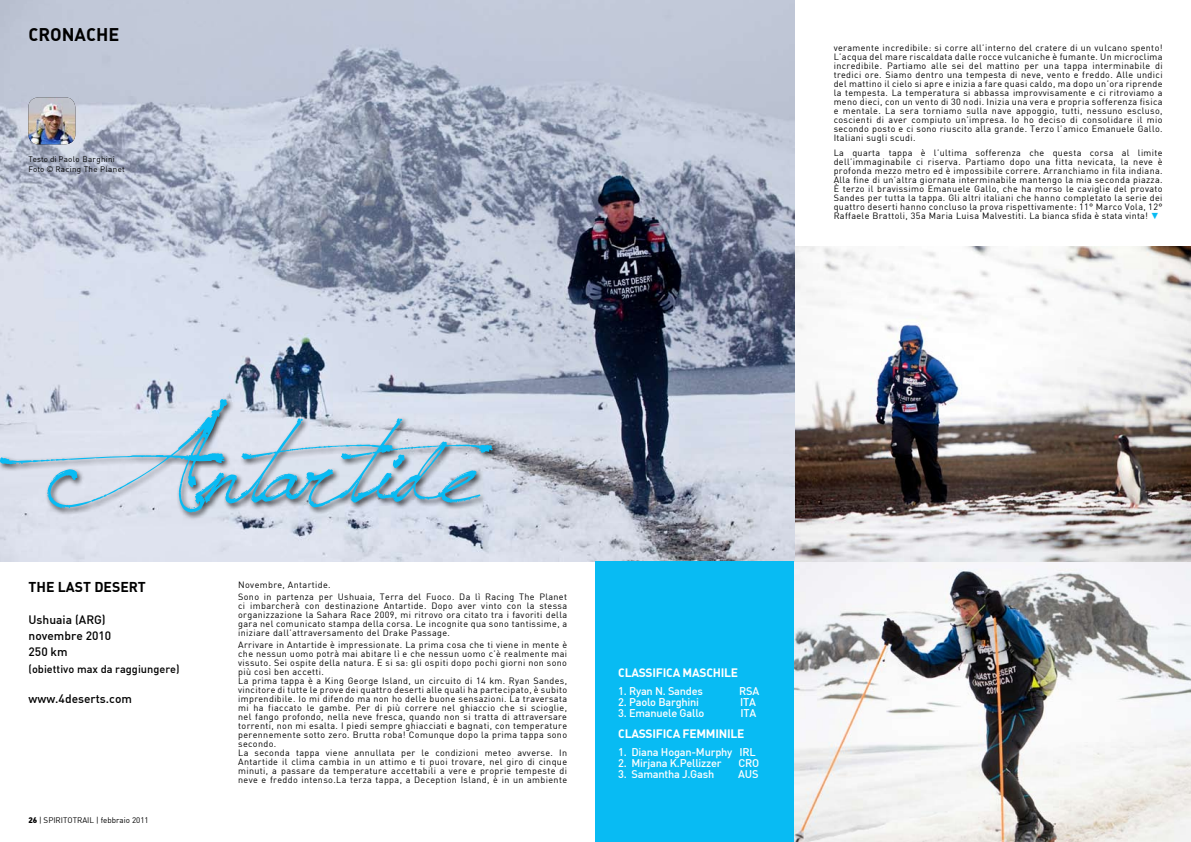
<style>
.page{position:relative;width:1191px;height:842px;background:#fff}
.page>*{position:absolute;margin:0;border:0;box-sizing:border-box;transform-origin:0 0}
.t1{font:130px "Jellyka Saint Andrew's Queen";color:#08bbf3}
.t2{font:700 18px "DIN Alternate";color:#000}
.t3{font:700 14px "DIN Alternate";color:#000}
.t4{font:500 12px/16px "DIN";color:#000}
.t5{font:700 12px "DIN Alternate";letter-spacing:-.02em;color:#fff}
.t6{font:500 11px "DIN";letter-spacing:-.02em;color:#fff}
.t7{font:500 11px "DIN";color:#000}
.t8{font:9px/9px "DIN";letter-spacing:.04em;color:#000;text-align:justify}
.t9{font:8px/10px "DIN";letter-spacing:.04em;color:#000}
.t10{font:8px "DIN";color:#000}
.s1{font-weight:900}
.s2{font-family:"Century Gothic";color:#08bbf3}
</style>
<div class="page">
<img style="left:794px;top:561px;width:397px;height:281px">
<img style="left:794px;top:247px;width:397px;height:314px">
<img style="left:0;top:0;width:794px;height:396px">
<div style="left:595px;top:561px;width:199px;height:281px;background:#08bbf3"></div>
<img style="left:28px;top:97px;width:47px;height:47px">
<div style="left:0;top:396px;width:883px;height:205px;background:#000;opacity:.75"></div>
<h2 class="t2" style="left:28px;top:23px;width:93px">CRONACHE</h2>
<p class="t9" style="left:29px;top:154px;width:98px">Testo di Paolo Barghini<br>Foto © Racing The Planet</p>
<h1 class="t1" style="left:39px;top:381px;width:456px">Antartide</h1>
<h3 class="t3" style="left:29px;top:578px;width:119px">THE LAST DESERT</h3>
<h3 class="t4" style="left:29px;top:612px;width:84px">Ushuaia (ARG) novembre 2010<br>250 km</h3>
<p class="t7" style="left:29px;top:661px;width:153px">(obiettivo max da raggiungere)</p>
<h3 class="t4" style="left:29px;top:690px;width:105px">www.4deserts.com</h3>
<p class="t10" style="left:28px;top:815px;width:122px"><span class="s1">26</span> | SPIRITOTRAIL | febbraio 2011</p>
<p class="t8" style="left:238px;top:579px;width:330px;line-height:12px">Novembre, Antartide.<br>Sono in partenza per Ushuaia, Terra del Fuoco. Da lì Racing The Planet</p>
<p class="t8" style="left:238px;top:601px;width:330px">ci imbarcherà con destinazione Antartide. Dopo aver vinto con la stessa organizzazione la Sahara Race 2009, mi ritrovo ora citato tra i favoriti della gara nel comunicato stampa della corsa. Le incognite qua sono tantissime, a iniziare dall’attraversamento del Drake Passage.</p>
<p class="t8" style="left:238px;top:640px;width:330px;text-align:left">Arrivare in Antartide è impressionate. La prima cosa che ti viene in mente è che nessun uomo potrà mai abitare lì e che nessun uomo c’è realmente mai vissuto. Sei ospite della natura. E si sa: gli ospiti dopo pochi giorni non sono più così ben accetti.<br>La prima tappa è a King George Island, un circuito di 14 km. Ryan Sandes, vincitore di tutte le prove dei quattro deserti alle quali ha partecipato, è subito imprendibile. Io mi difendo ma non ho delle buone sensazioni. La traversata mi ha fiaccato le gambe. Per di più correre nel ghiaccio che si scioglie, nel fango profondo, nella neve fresca, quando non si tratta di attraversare torrenti, non mi esalta. I piedi sempre ghiacciati e bagnati, con temperature perennemente sotto zero. Brutta roba! Comunque dopo la prima tappa sono secondo.<br>La seconda tappa viene annullata per le condizioni meteo avverse. In Antartide il clima cambia in un attimo e ti puoi trovare, nel giro di cinque minuti, a passare da temperature accettabili a vere e proprie tempeste di neve e freddo intenso.La terza tappa, a Deception Island, è in un ambiente</p>
<h3 class="t5" style="left:618px;top:665px;width:122px">CLASSIFICA MASCHILE</h3>
<p class="t6" style="left:618px;top:684px;width:86px">1. Ryan N. Sandes</p>
<p class="t6" style="left:739px;top:684px;width:22px">RSA</p>
<p class="t6" style="left:618px;top:695px;width:82px">2. Paolo Barghini</p>
<p class="t6" style="left:740px;top:695px;width:17px">ITA</p>
<p class="t6" style="left:618px;top:706px;width:88px">3. Emanuele Gallo</p>
<p class="t6" style="left:740px;top:706px;width:17px">ITA</p>
<h3 class="t5" style="left:618px;top:726px;width:128px">CLASSIFICA FEMMINILE</h3>
<p class="t6" style="left:618px;top:745px;width:139px">1. Diana Hogan-Murphy IRL</p>
<p class="t6" style="left:618px;top:756px;width:105px">2. Mirjana K.Pellizzer</p>
<p class="t6" style="left:738px;top:756px;width:22px">CRO</p>
<p class="t6" style="left:618px;top:767px;width:98px">3. Samantha J.Gash</p>
<p class="t6" style="left:738px;top:767px;width:22px">AUS</p>
<p class="t8" style="left:833px;top:43px;width:330px">veramente incredibile: si corre all’interno del cratere di un vulcano spento!<br>L’acqua del mare riscaldata dalle rocce vulcaniche è fumante. Un microclima incredibile. Partiamo alle sei del mattino per una tappa interminabile di tredici ore. Siamo dentro una tempesta di neve, vento e freddo. Alle undici del mattino il cielo si apre e inizia a fare quasi caldo, ma dopo un’ora riprende la tempesta. La temperatura si abbassa improvvisamente e ci ritroviamo a meno dieci, con un vento di 30 nodi. Inizia una vera e propria sofferenza fisica e mentale. La sera torniamo sulla nave appoggio, tutti, nessuno escluso, coscienti di aver compiuto un’impresa. Io ho deciso di consolidare il mio secondo posto e ci sono riuscito alla grande. Terzo l’amico Emanuele Gallo.<br>Italiani sugli scudi.</p>
<p class="t8" style="left:833px;top:148px;width:330px">La quarta tappa è l’ultima sofferenza che questa corsa al limite dell’immaginabile ci riserva. Partiamo dopo una fitta nevicata, la neve è profonda mezzo metro ed è impossibile correre. Arranchiamo in fila indiana.<br>Alla fine di un’altra giornata interminabile mantengo la mia seconda piazza.<br>È terzo il bravissimo Emanuele Gallo, che ha morso le caviglie del provato Sandes per tutta la tappa. Gli altri italiani che hanno completato la serie dei quattro deserti hanno concluso la prova rispettivamente: 11° Marco Vola, 12° Raffaele Brattoli, 35a Maria Luisa Malvestiti. La bianca sfida è stata vinta! <span class="s2">▼</span></p>
</div>
